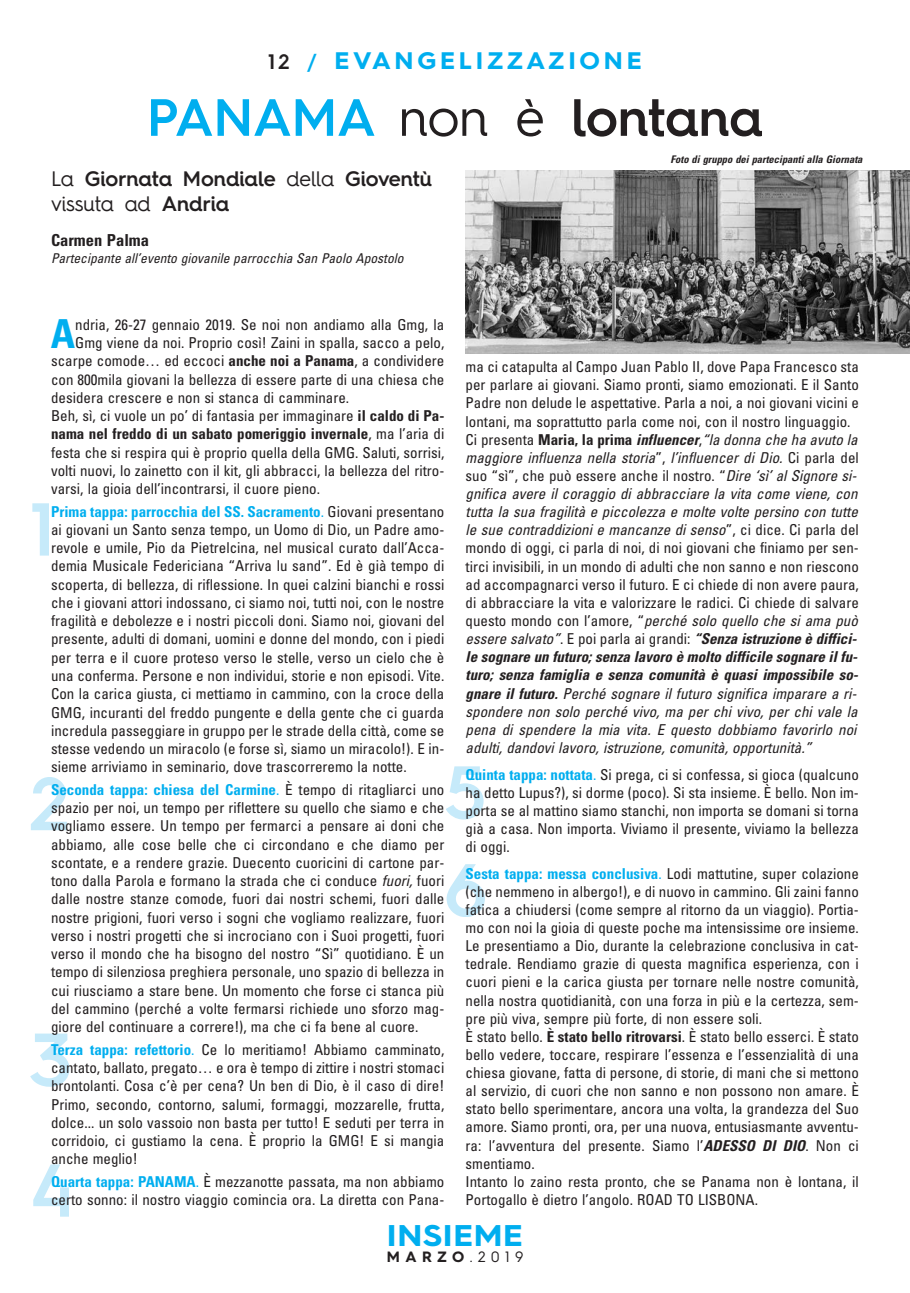
<style>
.page{position:relative;width:910px;height:1293px;background:#fff}
.page>*{position:absolute;margin:0;border:0;box-sizing:border-box;transform-origin:0 0}
.t1{font:600 52.5px "Hurme Geometric Sans 4";color:#231f20}
.t2{font:700 condensed 39.9px "Univers";color:#00aeef}
.t3{font:700 30px "Hurme Geometric Sans 4";letter-spacing:.02em;color:#00aeef;scale:1.1 1}
.t4{font:700 24px "Hurme Geometric Sans 4";letter-spacing:.15em;color:#00aeef;scale:1.05 1}
.t5{font:600 21px/25.2px "Hurme Geometric Sans 4";letter-spacing:-.005em;color:#231f20}
.t6{font:700 condensed 16.5px "Univers";color:#231f20}
.t7{font:condensed 15px/18.1px "Univers";color:#231f20;text-align:justify}
.t8{font:700 condensed 15px "Univers";color:#231f20}
.t9{font:700 15px "Hurme Geometric Sans 4";letter-spacing:.36em;color:#231f20}
.t10{font:italic condensed 13.5px "Univers";color:#231f20}
.t11{font:italic 700 condensed 10.5px "Univers";color:#231f20}
.s1{font-weight:600;font-size:21px;color:#231f20}
.s2{font-weight:600;font-size:21px}
.s3{color:#00aeef}
.s4{font-weight:400}
.s5{font-weight:700}
.s6{font-weight:700;color:#00aeef}
.s7{font-style:italic}
.s8{font-weight:700;font-style:italic}
</style>
<div class="page">
<svg style="left:32px;top:503px;width:17px;height:52px"></svg>
<svg style="left:31px;top:777px;width:36px;height:53px"></svg>
<svg style="left:30px;top:1033px;width:39px;height:53px"></svg>
<svg style="left:33px;top:1164px;width:36px;height:52px"></svg>
<svg style="left:446px;top:766px;width:38px;height:53px"></svg>
<svg style="left:447px;top:864px;width:38px;height:53px"></svg>
<img style="left:466px;top:170px;width:444px;height:184px">
<h3 class="t4" style="left:268px;top:47px;width:357px"><span class="s1">12</span> <span class="s2">/</span> EVANGELIZZAZIONE</h3>
<h1 class="t1" style="left:147px;top:98px;width:617px"><span class="s3">PANAMA</span> <span class="s4">non è</span> lontana</h1>
<h3 class="t5" style="left:51px;top:168px;width:382px"><span class="s4">La</span> Giornata Mondiale <span class="s4">della</span> Gioventù <span class="s4">vissuta ad</span> Andria</h3>
<p class="t6" style="left:51px;top:234px;width:100px">Carmen Palma</p>
<p class="t10" style="left:51px;top:254px;width:357px">Partecipante all’evento giovanile parrocchia San Paolo Apostolo</p>
<p class="t11" style="left:671px;top:155px;width:195px">Foto di gruppo dei partecipanti alla Giornata</p>
<h2 class="t2" style="left:51px;top:319px;width:26px">A</h2>
<p class="t7" style="left:75px;top:317px;width:371px">ndria, 26-27 gennaio 2019. Se noi non andiamo alla Gmg, la</p>
<p class="t7" style="left:75px;top:335px;width:371px">Gmg viene da noi. Proprio così! Zaini in spalla, sacco a pelo,</p>
<p class="t7" style="left:51px;top:353px;width:395px">scarpe comode… ed eccoci <span class="s5">anche noi a Panama</span>, a condividere</p>
<p class="t7" style="left:51px;top:371px;width:395px">con 800mila giovani la bellezza di essere parte di una chiesa che</p>
<p class="t7" style="left:51px;top:390px;width:300px">desidera crescere e non si stanca di camminare.</p>
<p class="t7" style="left:51px;top:408px;width:395px">Beh, sì, ci vuole un po’ di fantasia per immaginare <span class="s5">il caldo di Pa-</span></p>
<p class="t8" style="left:51px;top:428px;width:395px">nama nel freddo di un sabato pomeriggio invernale<span class="s4">, ma l’aria di</span></p>
<p class="t7" style="left:51px;top:444px;width:395px">festa che si respira qui è proprio quella della GMG. Saluti, sorrisi,</p>
<p class="t7" style="left:51px;top:463px;width:395px">volti nuovi, lo zainetto con il kit, gli abbracci, la bellezza del ritro-</p>
<p class="t7" style="left:51px;top:481px;width:271px">varsi, la gioia dell’incontrarsi, il cuore pieno.</p>
<p class="t7" style="left:51px;top:503px;width:395px"><span class="s6">Prima tappa: parrocchia del SS. Sacramento</span><span class="s3">.</span> Giovani presentano ai giovani un Santo senza tempo, un Uomo di Dio, un Padre amo&shy;revole e umile, Pio da Pietrelcina, nel musical curato dall’Acca&shy;demia Musicale Federiciana “Arriva lu sand”. Ed è già tempo di scoperta, di bellezza, di riflessione. In quei calzini bianchi e rossi che i giovani attori indossano, ci siamo noi, tutti noi, con le nostre fragilità e debolezze e i nostri piccoli doni. Siamo noi, giovani del presente, adulti di domani, uomini e donne del mondo, con i piedi per terra e il cuore proteso verso le stelle, verso un cielo che è una conferma. Persone e non individui, storie e non episodi. Vite.<br>Con la carica giusta, ci mettiamo in cammino, con la croce della GMG, incuranti del freddo pungente e della gente che ci guarda incredula passeggiare in gruppo per le strade della città, come se stesse vedendo un miracolo (e forse sì, siamo un miracolo!). E in&shy;sieme arriviamo in seminario, dove trascorreremo la notte.</p>
<p class="t7" style="left:51px;top:781px;width:395px"><span class="s6">Seconda tappa: chiesa del Carmine</span><span class="s3">.</span> È tempo di ritagliarci uno spazio per noi, un tempo per riflettere su quello che siamo e che vogliamo essere. Un tempo per fermarci a pensare ai doni che abbiamo, alle cose belle che ci circondano e che diamo per scontate, e a rendere grazie. Duecento cuoricini di cartone par&shy;tono dalla Parola e formano la strada che ci conduce <span class="s7">fuori,</span>fuori dalle nostre stanze comode, fuori dai nostri schemi, fuori dalle nostre prigioni, fuori verso i sogni che vogliamo realizzare, fuori verso i nostri progetti che si incrociano con i Suoi progetti, fuori verso il mondo che ha bisogno del nostro “Sì” quotidiano. È un tempo di silenziosa preghiera personale, uno spazio di bellezza in cui riusciamo a stare bene. Un momento che forse ci stanca più del cammino (perché a volte fermarsi richiede uno sforzo mag&shy;giore del continuare a correre!), ma che ci fa bene al cuore.</p>
<p class="t7" style="left:51px;top:1041px;width:395px"><span class="s6">Terza tappa: refettorio</span><span class="s3">.</span> Ce lo meritiamo! Abbiamo camminato, cantato, ballato, pregato… e ora è tempo di zittire i nostri stomaci brontolanti. Cosa c’è per cena? Un ben di Dio, è il caso di dire!<br>Primo, secondo, contorno, salumi, formaggi, mozzarelle, frutta, dolce... un solo vassoio non basta per tutto! E seduti per terra in corridoio, ci gustiamo la cena. È proprio la GMG! E si mangia anche meglio!</p>
<p class="t7" style="left:51px;top:1173px;width:395px"><span class="s6">Quarta tappa: PANAMA</span><span class="s3">.</span> È mezzanotte passata, ma non abbiamo certo sonno: il nostro viaggio comincia ora. La diretta con Pana-</p>
<p class="t7" style="left:466px;top:359px;width:397px;text-align:left">ma ci catapulta al Campo Juan Pablo II, dove Papa Francesco sta per parlare ai giovani. Siamo pronti, siamo emozionati. E il Santo Padre non delude le aspettative. Parla a noi, a noi giovani vicini e lontani, ma soprattutto parla come noi, con il nostro linguaggio.<br>C i p r e s e n t a <span class="s5">M a r i a , l a p r i m a</span> <span class="s8">influencer</span>, <span class="s7">“la donna che ha avuto la maggiore influenza nella storia</span>” , <span class="s7">l’influencer di Dio.</span> C i p a r l a d e l suo “sì”, che può essere anche il nostro. “<span class="s7">Dire ‘sì’ al Signore si&shy;gnifica avere il coraggio di abbracciare la vita come viene, con tutta la sua fragilità e piccolezza e molte volte persino con tutte le sue contraddizioni e mancanze di senso</span>” , c i d i c e . C i p a r l a d e l mondo di oggi, ci parla di noi, di noi giovani che finiamo per sen&shy;tirci invisibili, in un mondo di adulti che non sanno e non riescono ad accompagnarci verso il futuro. E ci chiede di non avere paura, di abbracciare la vita e valorizzare le radici. Ci chiede di salvare q u e sto m o n d o c o n l ’ a m o r e , “ <span class="s7">perché solo quello che si ama può essere salvato”</span>. E p o i p a r l a a i g r a n d i : <span class="s8">“Senza istruzione è diffici&shy;le sognare un futuro;senza lavoro è molto difficile sognare ilfu&shy;turo; senza famiglia e senza comunità è quasi impossibile so&shy;gnare il futuro.</span> <span class="s7">Perché sognare il futuro significa imparare a ri&shy;spondere non solo perché vivo, ma per chi vivo, per chi vale la pena di spendere la mia vita. E questo dobbiamo favorirlo noi adulti, dandovi lavoro, istruzione, comunità, opportunità.”</span></p>
<p class="t7" style="left:466px;top:766px;width:395px"><span class="s6">Quinta tappa: nottata</span><span class="s3">.</span> Si prega, ci si confessa, si gioca (qualcuno ha detto Lupus?), si dorme (poco). Si sta insieme. È bello. Non im&shy;porta se al mattino siamo stanchi, non importa se domani si torna già a casa. Non importa. Viviamo il presente, viviamo la bellezza di oggi.</p>
<p class="t7" style="left:466px;top:865px;width:395px;text-align:left"><span class="s6">Sesta tappa: messa conclusiva</span><span class="s3">.</span> Lodi mattutine, super colazione (che nemmeno in albergo!), e di nuovo in cammino. Gli zaini fanno fatica a chiudersi (come sempre al ritorno da un viaggio). Portia&shy;mo con noi la gioia di queste poche ma intensissime ore insieme.<br>Le presentiamo a Dio, durante la celebrazione conclusiva in cat&shy;tedrale. Rendiamo grazie di questa magnifica esperienza, con i cuori pieni e la carica giusta per tornare nelle nostre comunità, nella nostra quotidianità, con una forza in più e la certezza, sem&shy;pre più viva, sempre più forte, di non essere soli.<br>È stato bello. <span class="s5">È stato bello ritrovarsi</span>. È stato bello esserci. È stato bello vedere, toccare, respirare l’essenza e l’essenzialità di una chiesa giovane, fatta di persone, di storie, di mani che si mettono al servizio, di cuori che non sanno e non possono non amare. È stato bello sperimentare, ancora una volta, la grandezza del Suo amore. Siamo pronti, ora, per una nuova, entusiasmante avventu&shy;ra: l’avventura del presente. Siamo l’<span class="s8">ADESSO DI DIO</span>. Non ci smentiamo.<br>Intanto lo zaino resta pronto, che se Panama non è lontana, il Portogallo è dietro l’angolo. ROAD TO LISBONA.</p>
<h3 class="t3" style="left:387px;top:1217px;width:125px">INSIEME</h3>
<p class="t9" style="left:387px;top:1247px;width:138px">MARZO<span class="s4">.2019</span></p>
</div>
